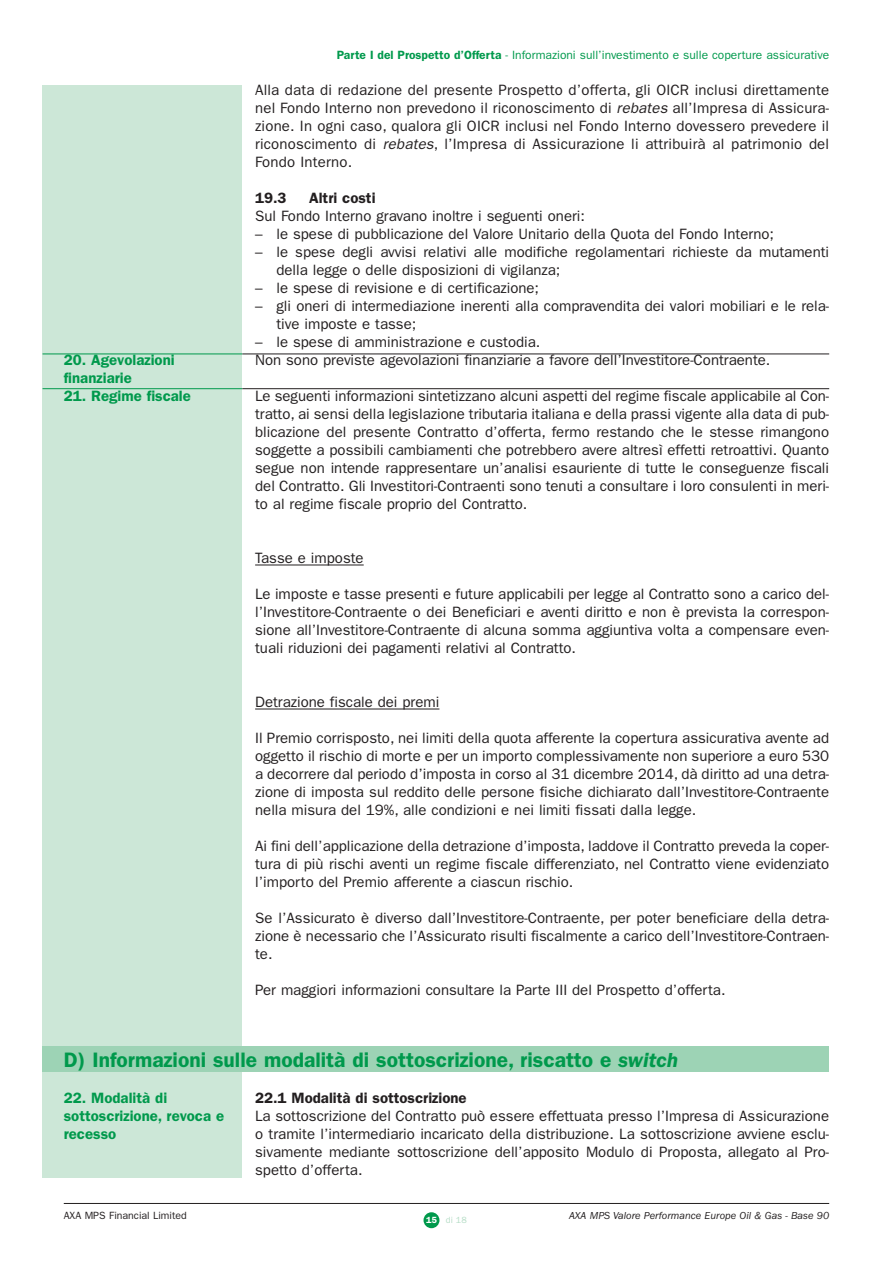
<style>
.page{position:relative;width:893px;height:1263px;background:#fff}
.page>*{position:absolute;margin:0;border:0;box-sizing:border-box;transform-origin:0 0}
.t1{font:600 21px "Franklin Gothic";color:#00994c}
.t2{font:15px/18px "Franklin Gothic";color:#231f20;text-align:justify}
.t3{font:600 15px/18px "Franklin Gothic";color:#00994c}
.t4{font:600 15px "Franklin Gothic";color:#231f20}
.t5{font:12px "Franklin Gothic";color:#00994c}
.t6{font:italic 10.5px "Franklin Gothic";color:#231f20}
.t7{font:10.5px "Franklin Gothic";color:#231f20}
.t8{font:9px "Franklin Gothic";color:#b5ddc6}
.s1{font-weight:600}
.s2{font-style:italic}
.s3{font-weight:600;color:#fff}
</style>
<div class="page">
<div style="left:423px;top:1212px;width:16px;height:16px;background:#00994c;border-radius:50%"></div>
<div style="left:43px;top:85px;width:199px;height:1093px;background:#cce7d7"></div>
<hr style="left:255px;top:564px;width:109px;height:1px;background:#231f20">
<hr style="left:255px;top:708px;width:184px;height:1px;background:#231f20">
<hr style="left:64px;top:1203px;width:765px;height:1px;background:#231f20">
<hr style="left:43px;top:354px;width:199px;height:1px;background:#00994c">
<hr style="left:242px;top:354px;width:587px;height:1px;background:#231f20">
<hr style="left:43px;top:388px;width:199px;height:1px;background:#00994c">
<hr style="left:242px;top:388px;width:587px;height:1px;background:#231f20">
<div style="left:43px;top:1046px;width:786px;height:25px;background:#9dd3b5"></div>
<p class="t3" style="left:64px;top:352px;width:112px">20. Agevolazioni finanziarie</p>
<p class="t3" style="left:64px;top:388px;width:129px">21. Regime fiscale</p>
<p class="t5" style="left:337px;top:51px;width:494px"><span class="s1">Parte I del Prospetto d’Offerta</span> - Informazioni sull’investimento e sulle coperture assicurative</p>
<p class="t2" style="left:255px;top:82px;width:576px">Alla data di redazione del presente Prospetto d’offerta, gli OICR inclusi direttamente nel Fondo Interno non prevedono il riconoscimento di <span class="s2">rebates</span> all’Impresa di Assicura&shy;zione. In ogni caso, qualora gli OICR inclusi nel Fondo Interno dovessero prevedere il riconoscimento di <span class="s2">rebates</span>, l’Impresa di Assicurazione li attribuirà al patrimonio del Fondo Interno.</p>
<p class="t4" style="left:255px;top:193px;width:33px">19.3</p>
<p class="t4" style="left:309px;top:193px;width:68px">Altri costi</p>
<p class="t2" style="left:255px;top:208px;width:331px">Sul Fondo Interno gravano inoltre i seguenti oneri:</p>
<p class="t2" style="left:255px;top:226px;width:520px">– le spese di pubblicazione del Valore Unitario della Quota del Fondo Interno;</p>
<p class="t2" style="left:276px;top:244px;width:554px;text-indent:-21px">– le spese degli avvisi relativi alle modifiche regolamentari richieste da mutamenti della legge o delle disposizioni di vigilanza;</p>
<p class="t2" style="left:255px;top:280px;width:285px">– le spese di revisione e di certificazione;</p>
<p class="t2" style="left:276px;top:298px;width:554px;text-indent:-21px">– gli oneri di intermediazione inerenti alla compravendita dei valori mobiliari e le rela&shy;tive imposte e tasse;</p>
<p class="t2" style="left:255px;top:334px;width:517px">– le spese di amministrazione e custodia.<br>Non sono previste agevolazioni finanziarie a favore dell’Investitore-Contraente.</p>
<p class="t2" style="left:255px;top:388px;width:576px">Le seguenti informazioni sintetizzano alcuni aspetti del regime fiscale applicabile al Con&shy;tratto, ai sensi della legislazione tributaria italiana e della prassi vigente alla data di pub&shy;blicazione del presente Contratto d’offerta, fermo restando che le stesse rimangono soggette a possibili cambiamenti che potrebbero avere altresì effetti retroattivi. Quanto segue non intende rappresentare un’analisi esauriente di tutte le conseguenze fiscali del Contratto. Gli Investitori-Contraenti sono tenuti a consultare i loro consulenti in meri&shy;to al regime fiscale proprio del Contratto.</p>
<p class="t2" style="left:255px;top:550px;width:110px">Tasse e imposte</p>
<p class="t2" style="left:255px;top:586px;width:575px">Le imposte e tasse presenti e future applicabili per legge al Contratto sono a carico del&shy;l’Investitore-Contraente o dei Beneficiari e aventi diritto e non è prevista la correspon&shy;sione all’Investitore-Contraente di alcuna somma aggiuntiva volta a compensare even&shy;tuali riduzioni dei pagamenti relativi al Contratto.</p>
<p class="t2" style="left:255px;top:694px;width:186px">Detrazione fiscale dei premi</p>
<p class="t2" style="left:255px;top:730px;width:575px">Il Premio corrisposto, nei limiti della quota afferente la copertura assicurativa avente ad oggetto il rischio di morte e per un importo complessivamente non superiore a euro 530 a decorrere dal periodo d’imposta in corso al 31 dicembre 2014, dà diritto ad una detra&shy;zione di imposta sul reddito delle persone fisiche dichiarato dall’Investitore-Contraente nella misura del 19%, alle condizioni e nei limiti fissati dalla legge.</p>
<p class="t2" style="left:255px;top:838px;width:576px">Ai fini dell’applicazione della detrazione d’imposta, laddove il Contratto preveda la coper&shy;tura di più rischi aventi un regime fiscale differenziato, nel Contratto viene evidenziato l’importo del Premio afferente a ciascun rischio.</p>
<p class="t2" style="left:255px;top:910px;width:576px">Se l’Assicurato è diverso dall’Investitore-Contraente, per poter beneficiare della detra&shy;zione è necessario che l’Assicurato risulti fiscalmente a carico dell’Investitore-Contraen&shy;te.</p>
<p class="t2" style="left:255px;top:982px;width:472px">Per maggiori informazioni consultare la Parte III del Prospetto d’offerta.</p>
<h1 class="t1" style="left:64px;top:1052px;width:616px">D) Informazioni sulle modalità di sottoscrizione, riscatto e <span class="s2">switch</span></h1>
<p class="t3" style="left:64px;top:1090px;width:162px">22. Modalità di sottoscrizione, revoca e recesso</p>
<p class="t4" style="left:255px;top:1093px;width:213px">22.1 Modalità di sottoscrizione</p>
<p class="t2" style="left:255px;top:1108px;width:576px">La sottoscrizione del Contratto può essere effettuata presso l’Impresa di Assicurazione o tramite l’intermediario incaricato della distribuzione. La sottoscrizione avviene esclu&shy;sivamente mediante sottoscrizione dell’apposito Modulo di Proposta, allegato al Pro&shy;spetto d’offerta.</p>
<p class="t7" style="left:64px;top:1211px;width:124px">AXA MPS Financial Limited</p>
<p class="t6" style="left:569px;top:1211px;width:262px">AXA MPS Valore Performance Europe Oil &amp; Gas - Base 90</p>
<p class="t8" style="left:426px;top:1217px;width:42px"><span class="s3">15</span> di 18</p>
</div>
